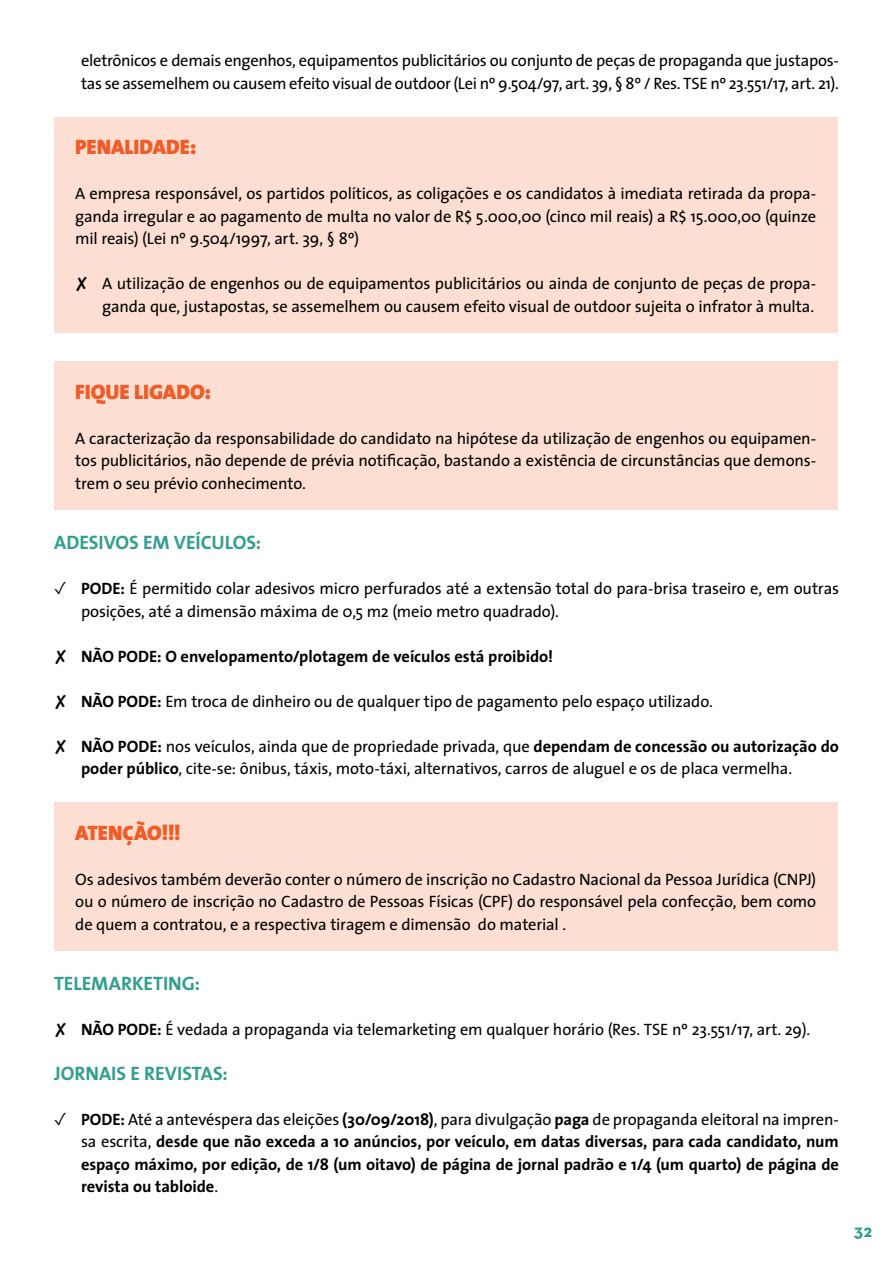
<style>
.page{position:relative;width:893px;height:1263px;background:#fff}
.page>*{position:absolute;margin:0;border:0;box-sizing:border-box;transform-origin:0 0}
.t1{font:900 21px "The Sans";color:#f15b25}
.t2{font:700 19.5px "The Sans";color:#319f8d}
.t3{font:700 18px "Neutra Text";color:#309e8c}
.t4{font:16.5px/22.5px "The Sans";letter-spacing:-.01em;color:#000}
.t5{font:700 16.5px/22.5px "The Sans";letter-spacing:-.005em;color:#000;text-align:justify}
.s1{font-weight:700}
.s2{font-weight:400}
</style>
<div class="page">
<div style="left:54px;top:117px;width:783px;height:216px;background:#fcded3"></div>
<div style="left:54px;top:362px;width:783px;height:148px;background:#fcded3"></div>
<div style="left:54px;top:802px;width:783px;height:149px;background:#fcded3"></div>
<p class="t4" style="left:81px;top:49px;width:759px">eletrônicos e demais engenhos, equipamentos publicitários ou conjunto de peças de propaganda que justapos&shy;tas se assemelhem ou causem efeito visual de outdoor (Lei nº 9.504/97, art. 39, § 8º / Res. TSE nº 23.551/17, art. 21).</p>
<p class="t1" style="left:75px;top:129px;width:123px">PENALIDADE:</p>
<p class="t4" style="left:75px;top:182px;width:742px;text-align:justify">A empresa responsável, os partidos políticos, as coligações e os candidatos à imediata retirada da propa&shy;ganda irregular e ao pagamento de multa no valor de R$ 5.000,00 (cinco mil reais) a R$ 15.000,00 (quinze mil reais) (Lei nº 9.504/1997, art. 39, § 8º)</p>
<p class="t4" style="left:75px;top:272px;width:742px;text-align:right">✘ A utilização de engenhos ou de equipamentos publicitários ou ainda de conjunto de peças de propa&shy;ganda que, justapostas, se assemelhem ou causem efeito visual de outdoor sujeita o infrator à multa.</p>
<p class="t1" style="left:75px;top:374px;width:137px">FIQUE LIGADO:</p>
<p class="t4" style="left:75px;top:426px;width:742px;text-align:justify">A caracterização da responsabilidade do candidato na hipótese da utilização de engenhos ou equipamen&shy;tos publicitários, não depende de prévia notificação, bastando a existência de circunstâncias que demons&shy;trem o seu prévio conhecimento.</p>
<p class="t2" style="left:54px;top:526px;width:209px">ADESIVOS EM VEÍCULOS:</p>
<p class="t4" style="left:81px;top:577px;width:759px;text-indent:-27px">✓ <span class="s1">PODE:</span> É permitido colar adesivos micro perfurados até a extensão total do para-brisa traseiro e, em outras posições, até a dimensão máxima de 0,5 m2 (meio metro quadrado).</p>
<p class="t5" style="left:54px;top:644px;width:501px">✘ NÃO PODE: O envelopamento/plotagem de veículos está proibido!</p>
<p class="t4" style="left:54px;top:689px;width:660px">✘ <span class="s1">NÃO PODE:</span> Em troca de dinheiro ou de qualquer tipo de pagamento pelo espaço utilizado.</p>
<p class="t4" style="left:81px;top:734px;width:759px;text-indent:-27px">✘ <span class="s1">NÃO PODE:</span> nos veículos, ainda que de propriedade privada, que <span class="s1">dependam de concessão ou autorização do poder público</span>, cite-se: ônibus, táxis, moto-táxi, alternativos, carros de aluguel e os de placa vermelha.</p>
<p class="t1" style="left:75px;top:815px;width:107px">ATENÇÃO!!!</p>
<p class="t4" style="left:75px;top:867px;width:742px;text-align:justify">Os adesivos também deverão conter o número de inscrição no Cadastro Nacional da Pessoa Jurídica (CNPJ) ou o número de inscrição no Cadastro de Pessoas Físicas (CPF) do responsável pela confecção, bem como de quem a contratou, e a respectiva tiragem e dimensão do material .</p>
<p class="t2" style="left:54px;top:967px;width:148px">TELEMARKETING:</p>
<p class="t4" style="left:54px;top:1017px;width:758px">✘ <span class="s1">NÃO PODE:</span> É vedada a propaganda via telemarketing em qualquer horário (Res. TSE nº 23.551/17, art. 29).</p>
<p class="t2" style="left:54px;top:1057px;width:175px">JORNAIS E REVISTAS:</p>
<p class="t5" style="left:81px;top:1107px;width:759px;text-indent:-27px">✓ PODE: <span class="s2">Até a antevéspera das eleições</span> (30/09/2018)<span class="s2">, para divulgação</span> paga <span class="s2">de propaganda eleitoral na impren&shy;sa escrita,</span> desde que não exceda a 10 anúncios, por veículo, em datas diversas, para cada candidato, num espaço máximo, por edição, de 1/8 (um oitavo) de página de jornal padrão e 1/4 (um quarto) de página de revista ou tabloide<span class="s2">.</span></p>
<p class="t3" style="left:854px;top:1219px;width:20px">32</p>
</div>
